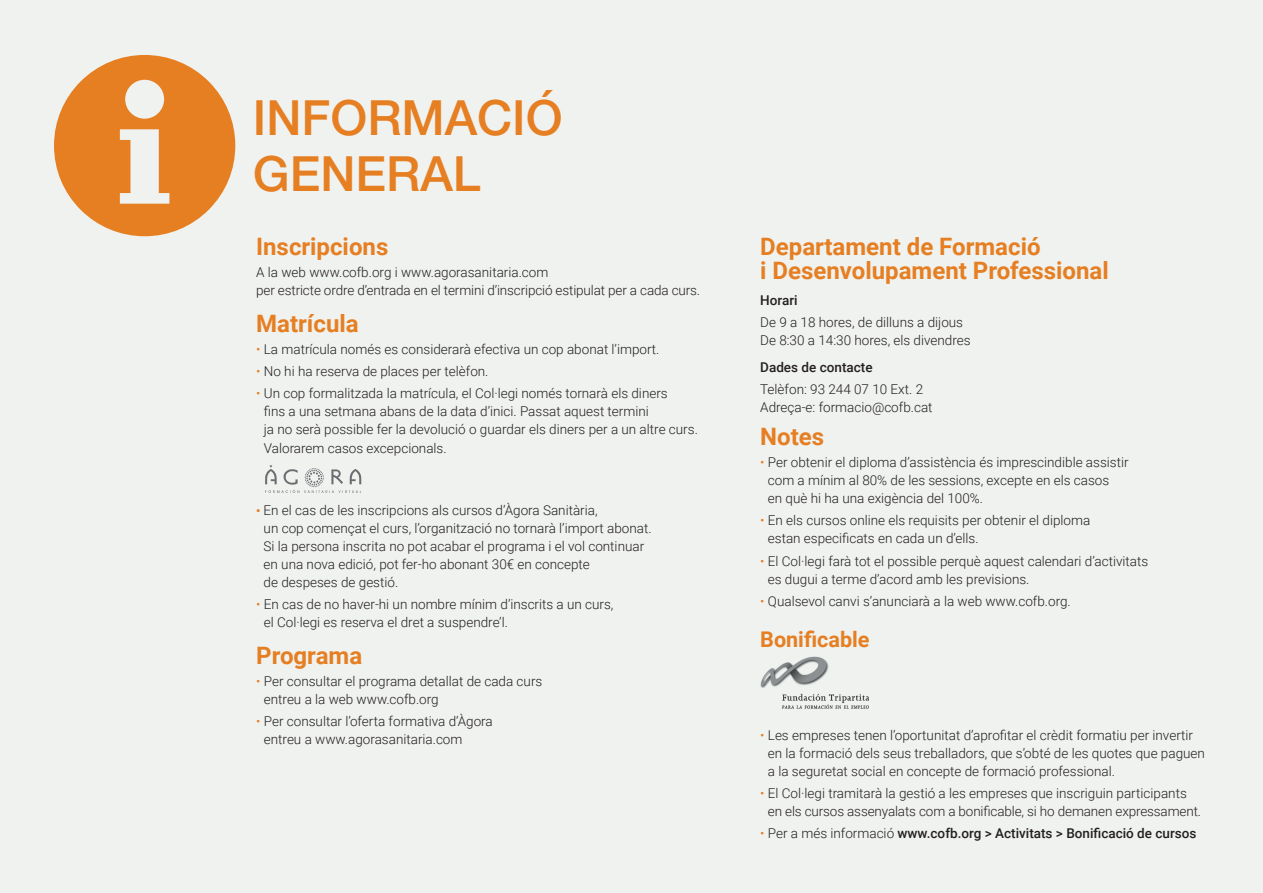
<style>
.page{position:relative;width:1263px;height:893px;background:#eff2ef}
.page>*{position:absolute;margin:0;border:0;box-sizing:border-box;transform-origin:0 0}
.index_titol_1{font:500 48.6px/56.7px "Helvetica Neue LT Pro";color:#e67e22}
.titol2{font:700 24px/24px "Roboto";color:#e67e22}
.titol2-2{font:700 21.6px "Roboto";color:#e67e22}
.text{font:300 13.5px/18px "Roboto";color:#231f20}
.text-2{font:500 13.5px "Roboto";color:#231f20}
.s1{color:#e67e22}
.s2{font-weight:700;font-size:12.15px;color:#e67e22}
.s3{font-weight:300;color:#e67e22}
.s4{font-weight:300}
</style>
<div class="page">
<svg style="left:54px;top:55px;width:181px;height:181px"></svg>
<svg style="left:265px;top:465px;width:96px;height:28px"></svg>
<img style="left:760px;top:656px;width:109px;height:53px">
<p class="index_titol_1" style="left:253px;top:88px;width:311px">INFORMACIÓ<br>GENERAL</p>
<p class="titol2" style="left:256px;top:233px;width:134px">Inscripcions</p>
<p class="text" style="left:256px;top:263px;width:445px">A la web www.cofb.org i www.agorasanitaria.com<br>per estricte ordre d’entrada en el termini d’inscripció estipulat per a cada curs.</p>
<p class="titol2" style="left:256px;top:310px;width:104px">Matrícula</p>
<p class="text" style="left:256px;top:340px;width:405px"><span class="s1">•</span> La matrícula només es considerarà efectiva un cop abonat l’import.</p>
<p class="text" style="left:256px;top:362px;width:234px"><span class="s1">•</span> No hi ha reserva de places per telèfon.</p>
<p class="text" style="left:264px;top:384px;width:436px;text-indent:-8px"><span class="s1">•</span> Un cop formalitzada la matrícula, el Col·legi només tornarà els diners<br>fins a una setmana abans de la data d’inici. Passat aquest termini<br>ja no serà possible fer la devolució o guardar els diners per a un altre curs.<br>Valorarem casos excepcionals.</p>
<p class="text" style="left:264px;top:500px;width:390px;text-indent:-7px"><span class="s2">•</span> En el cas de les inscripcions als cursos d’Àgora Sanitària,<br>un cop començat el curs, l’organització no tornarà l’import abonat.<br>Si la persona inscrita no pot acabar el programa i el vol continuar en una nova edició, pot fer-ho abonant 30€ en concepte<br>de despeses de gestió.</p>
<p class="text" style="left:264px;top:595px;width:351px;text-indent:-8px"><span class="s1">•</span> En cas de no haver-hi un nombre mínim d’inscrits a un curs, el Col·legi es reserva el dret a suspendre’l.</p>
<p class="titol2" style="left:256px;top:642px;width:107px">Programa</p>
<p class="text" style="left:264px;top:672px;width:280px;text-indent:-8px"><span class="s1">•</span> Per consultar el programa detallat de cada curs entreu a la web www.cofb.org</p>
<p class="text" style="left:264px;top:712px;width:230px;text-indent:-8px"><span class="s1">•</span> Per consultar l’oferta formativa d’Àgora entreu a www.agorasanitaria.com</p>
<p class="titol2" style="left:760px;top:233px;width:350px">Departament de Formació<br>i Desenvolupament Professional</p>
<p class="text-2" style="left:760px;top:291px;width:39px">Horari</p>
<p class="text" style="left:760px;top:313px;width:204px">De 9 a 18 hores, de dilluns a dijous</p>
<p class="text" style="left:760px;top:331px;width:212px">De 8:30 a 14:30 hores, els divendres</p>
<p class="text-2" style="left:760px;top:358px;width:114px">Dades de contacte</p>
<p class="text" style="left:760px;top:380px;width:164px">Telèfon: 93 244 07 10 Ext. 2</p>
<p class="text" style="left:760px;top:398px;width:174px">Adreça-e: formacio@cofb.cat</p>
<p class="titol2" style="left:760px;top:423px;width:65px">Notes</p>
<p class="text" style="left:768px;top:453px;width:362px;text-indent:-8px"><span class="s1">•</span> Per obtenir el diploma d’assistència és imprescindible assistir com a mínim al 80% de les sessions, excepte en els casos<br>en què hi ha una exigència del 100%.</p>
<p class="text" style="left:768px;top:511px;width:324px;text-indent:-8px"><span class="s1">•</span> En els cursos online els requisits per obtenir el diploma estan especificats en cada un d’ells.</p>
<p class="text" style="left:768px;top:551px;width:382px;text-indent:-8px"><span class="s1">•</span> El Col·legi farà tot el possible perquè aquest calendari d’activitats es dugui a terme d’acord amb les previsions.</p>
<p class="text" style="left:760px;top:591px;width:312px"><span class="s1">•</span> Qualsevol canvi s’anunciarà a la web www.cofb.org.</p>
<p class="titol2-2" style="left:760px;top:624px;width:111px">Bonificable</p>
<p class="text" style="left:768px;top:725px;width:439px;text-indent:-8px"><span class="s1">•</span> Les empreses tenen l’oportunitat d’aprofitar el crèdit formatiu per invertir en la formació dels seus treballadors, que s’obté de les quotes que paguen a la seguretat social en concepte de formació professional.</p>
<p class="text" style="left:768px;top:784px;width:435px;text-indent:-8px"><span class="s1">•</span> El Col·legi tramitarà la gestió a les empreses que inscriguin participants en els cursos assenyalats com a bonificable, si ho demanen expressament.</p>
<p class="text-2" style="left:760px;top:824px;width:438px"><span class="s3">•</span> <span class="s4">Per a més informació</span> www.cofb.org &gt; Activitats &gt; Bonificació de cursos</p>
</div>
